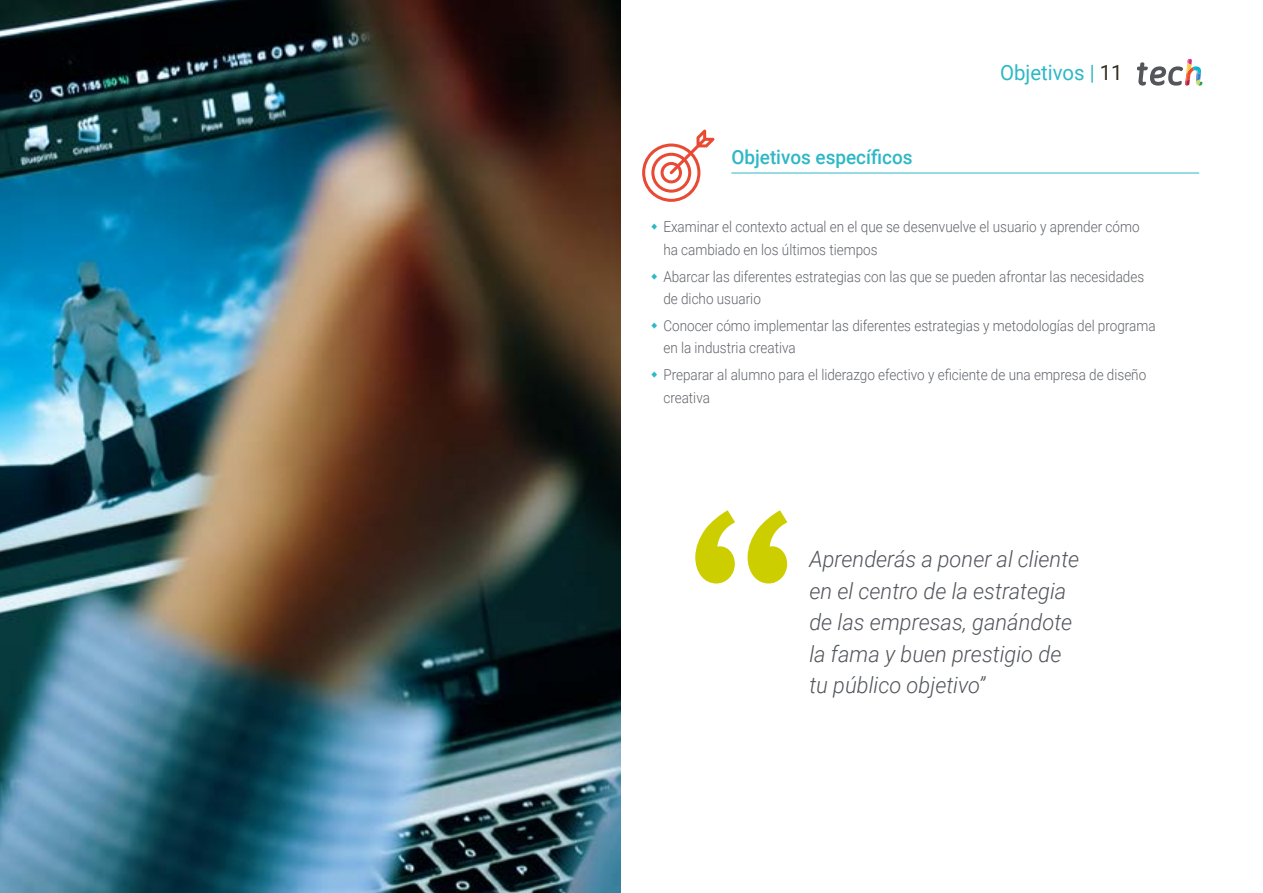
<style>
.page{position:relative;width:1263px;height:893px;background:#fff}
.page>*{position:absolute;margin:0;border:0;box-sizing:border-box;transform-origin:0 0}
.t1{font:italic 300 22.5px/31.5px "Roboto";color:#52555b}
.t2{font:21px "Roboto";color:#2db8c5}
.t3{font:500 19.5px "Roboto";color:#2db8c5}
.t4{font:300 15px/22.5px "Roboto";color:#61646a;scale:.9 1}
.s1{color:#312e20}
</style>
<div class="page">
<svg style="left:1137px;top:59px;width:65px;height:27px"></svg>
<svg style="left:695px;top:510px;width:92px;height:73px"></svg>
<hr style="left:731px;top:173px;width:468px;height:1px;background:#2db8c5">
<img style="left:0;top:0;width:621px;height:893px">
<svg style="left:642px;top:129px;width:72px;height:73px"></svg>
<h3 class="t3" style="left:731px;top:144px;width:183px">Objetivos específicos</h3>
<h2 class="t2" style="left:1000px;top:57px;width:124px">Objetivos | <span class="s1">11</span></h2>
<p class="t4" style="left:663px;top:215px;width:531px">Examinar el contexto actual en el que se desenvuelve el usuario y aprender cómo ha cambiado en los últimos tiempos</p>
<p class="t4" style="left:663px;top:264px;width:536px">Abarcar las diferentes estrategias con las que se pueden afrontar las necesidades de dicho usuario</p>
<p class="t4" style="left:663px;top:314px;width:548px">Conocer cómo implementar las diferentes estrategias y metodologías del programa en la industria creativa</p>
<p class="t4" style="left:663px;top:363px;width:538px">Preparar al alumno para el liderazgo efectivo y eficiente de una empresa de diseño creativa</p>
<h1 class="t1" style="left:809px;top:543px;width:271px">Aprenderás a poner al cliente en el centro de la estrategia de las empresas, ganándote la fama y buen prestigio de tu público objetivo”</h1>
</div>
